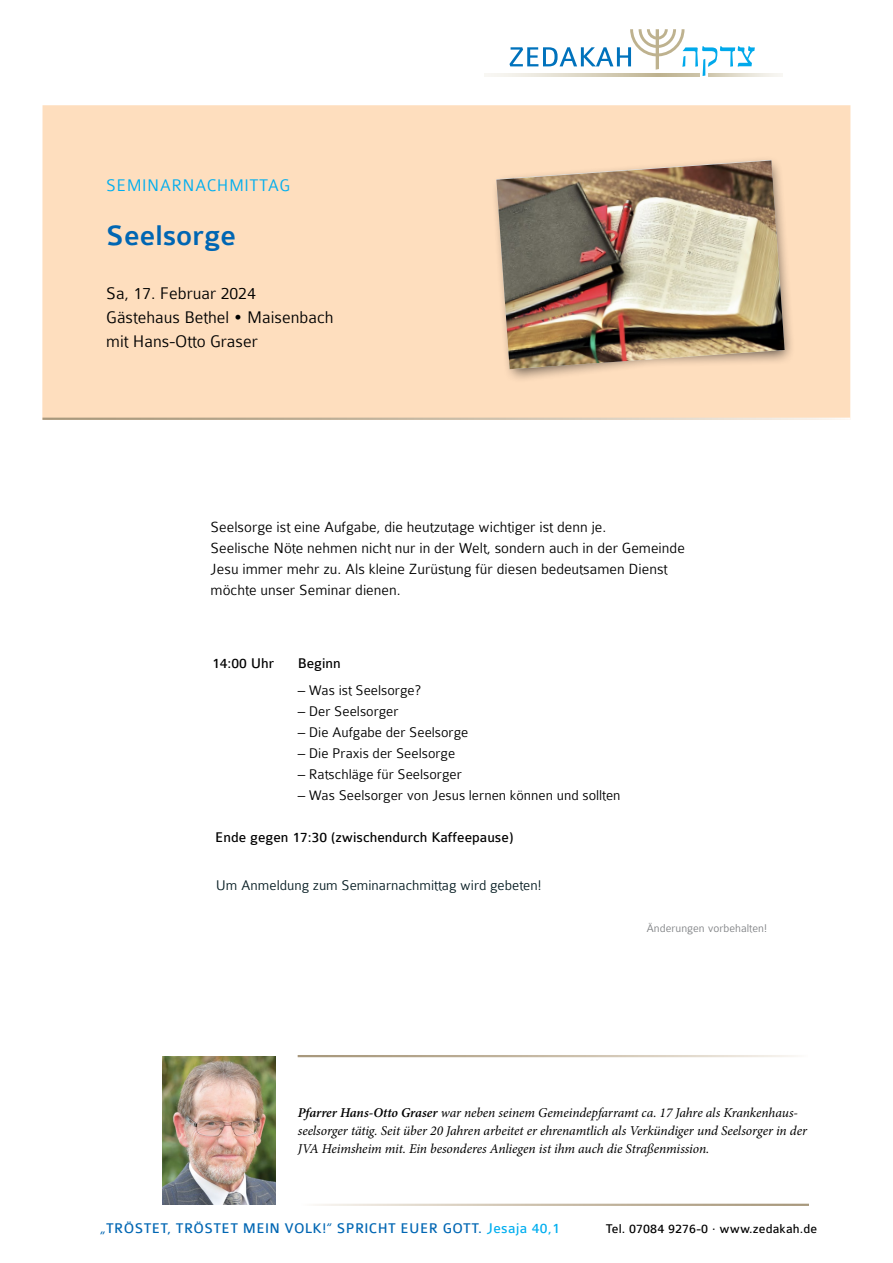
<style>
.page{position:relative;width:893px;height:1263px;background:#fff}
.page>*{position:absolute;margin:0;border:0;box-sizing:border-box;transform-origin:0 0}
.t1{font:500 30px "Colaborate";color:#0066b3}
.t2{font:300 18px/24px "Colaborate";color:#000}
.t3{font:300 18px "Colaborate";letter-spacing:.025em;color:#00aeef}
.t4{font:300 15.75px/21px "Colaborate";color:#000}
.t5{font:300 15px "Colaborate";color:#000}
.t6{font:15px "Colaborate";color:#000}
.t7{font:15px "Colaborate";letter-spacing:.025em;color:#0066b3}
.t8{font:300 15px "Colaborate";color:#071d23}
.t9{font:italic 13.5px/18px "Minion Pro";letter-spacing:-.01em;color:#000}
.t10{font:13.5px "Colaborate";letter-spacing:.01em;color:#000}
.t11{font:300 12px "Colaborate";color:#808285}
.s1{font-weight:400}
.s2{font-weight:600}
.s3{color:#00aeef}
</style>
<div class="page">
<hr style="left:708px;top:74px;width:74px;height:2px;background:#f3f1eb">
<hr style="left:484px;top:74px;width:216px;height:2px;background:#f7f5f1">
<svg style="left:509px;top:29px;width:246px;height:47px"></svg>
<div style="left:42px;top:105px;width:808px;height:315px;background:#fedebe"></div>
<hr style="left:43px;top:418px;width:807px;height:2px;background:#fff">
<img style="left:162px;top:1056px;width:114px;height:149px">
<div style="left:491px;top:156px;width:304px;height:227px;background:#000;opacity:.6"></div>
<img style="left:496px;top:160px;width:289px;height:209px">
<h2 class="t3" style="left:106px;top:176px;width:185px">Seminarnachmittag</h2>
<h1 class="t1" style="left:106px;top:220px;width:131px">Seelsorge</h1>
<h2 class="t2" style="left:106px;top:281px;width:229px">Sa, 17. Februar 2024<br>Gästehaus Bethel <span class="s1">•</span> M aisenbach mit H ans-Otto Graser</h2>
<p class="t4" style="left:211px;top:516px;width:476px">Seelsorge ist eine Aufgabe, die heutzutage wichtiger ist denn je.<br>Seelische N öte nehmen nicht nur in der Welt, sondern auch in der Gemeinde Jesu immer mehr zu. Als kleine Zurüstung für diesen bedeutsamen Dienst möchte unser Seminar dienen.</p>
<p class="t6" style="left:212px;top:655px;width:64px">14:00 U hr</p>
<p class="t6" style="left:298px;top:655px;width:45px">Beginn</p>
<p class="t5" style="left:298px;top:682px;width:125px">– Was ist Seelsorge?</p>
<p class="t5" style="left:298px;top:703px;width:102px">– Der Seelsorger</p>
<p class="t5" style="left:298px;top:724px;width:172px">– Die Aufgabe der Seelsorge</p>
<p class="t5" style="left:298px;top:745px;width:159px">– Die Praxis der Seelsorge</p>
<p class="t5" style="left:298px;top:766px;width:166px">– Ratschläge für Seelsorger</p>
<p class="t5" style="left:298px;top:787px;width:324px">– Was Seelsorger von Jesus lernen können und sollten</p>
<p class="t6" style="left:215px;top:829px;width:300px">E nde gegen 17:30 (zwischendurch Kaffeepause)</p>
<p class="t8" style="left:216px;top:877px;width:327px">Um Anmeldung zum Seminarnachmittag wird gebeten!</p>
<p class="t11" style="left:646px;top:921px;width:122px">Änderungen vorbehalten!</p>
<p class="t9" style="left:298px;top:1104px;width:511px"><span class="s2">Pfarrer Hans-Otto Graser</span> war neben seinem Gemeindepfarramt ca. 17 Jahre als Krankenhaus&shy;seelsorger tätig. Seit über 20 Jahren arbeitet er ehrenamtlich als Verkündiger und Seelsorger in der<br>JVA Heimsheim mit. Ein besonderes Anliegen ist ihm auch die Straßenmission.</p>
<p class="t7" style="left:100px;top:1221px;width:462px">„Tröstet, tröstet mein Volk!“ spricht euer Gott. <span class="s3">Jesaja 40,1</span></p>
<p class="t10" style="left:606px;top:1222px;width:213px">Tel. 07084 9276-0 · www.zedakah.de</p>
</div>
